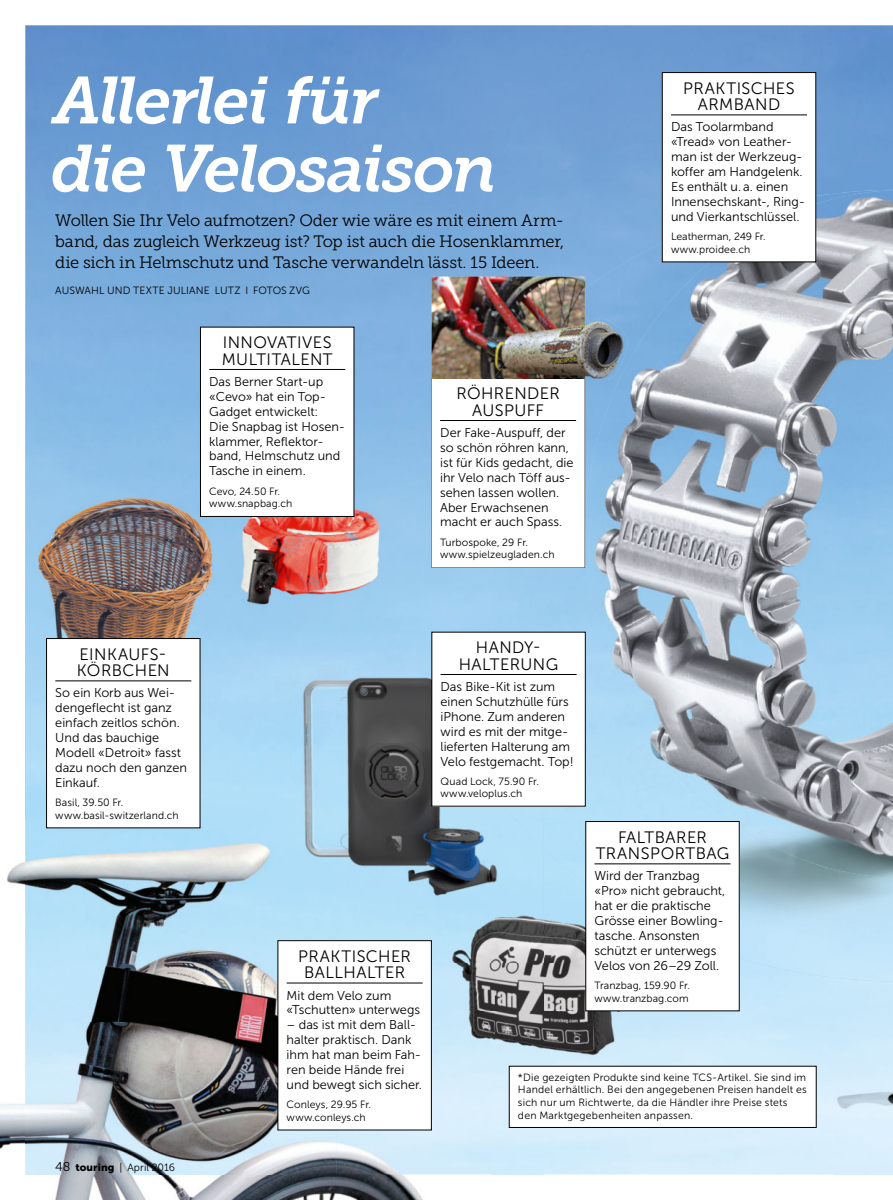
<style>
.page{position:relative;width:893px;height:1200px;background:#fff}
.page>*{position:absolute;margin:0;border:0;box-sizing:border-box;transform-origin:0 0}
.t1{font:italic 66px/68.1px "Museo Slab 700";letter-spacing:-.04em;color:#fff}
.t2{font:16.5px/21px "Museo Slab 300";letter-spacing:-.01em;color:#000;text-align:justify}
.t3{font:16.5px/16.5px "Museo Sans 300";letter-spacing:.03em;color:#000;text-align:center}
.t4{font:12.75px/14.9px "Museo Sans 300";color:#000}
.t5{font:10.5px/12.8px "Museo Sans 300";letter-spacing:.01em;color:#000}
.s1{font-size:12.75px}
.s2{font-family:"Museo Sans 900"}
</style>
<div class="page">
<img style="left:26px;top:26px;width:867px;height:1148px">
<div style="left:619px;top:205px;width:43px;height:90px;background:#7eaddd"></div>
<img style="left:570px;top:265px;width:50px;height:640px">
<img style="left:628px;top:295px;width:4px;height:52px">
<img style="left:619px;top:347px;width:13px;height:33px">
<div style="left:423px;top:512px;width:49px;height:147px;background:#a0d0f1"></div>
<img style="left:472px;top:567px;width:98px;height:255px">
<div style="left:619px;top:688px;width:49px;height:133px;background:#b0dcf6"></div>
<img style="left:717px;top:818px;width:50px;height:147px">
<img style="left:544px;top:822px;width:26px;height:49px">
<img style="left:767px;top:878px;width:126px;height:103px">
<img style="left:431px;top:276px;width:154px;height:102px">
<img style="left:834px;top:1066px;width:59px;height:109px">
<img style="left:726px;top:190px;width:167px;height:688px">
<img style="left:632px;top:249px;width:94px;height:569px">
<img style="left:586px;top:476px;width:4px;height:28px">
<img style="left:231px;top:496px;width:153px;height:116px">
<img style="left:0;top:820px;width:29px;height:355px">
<img style="left:29px;top:1174px;width:515px;height:25px">
<img style="left:26px;top:820px;width:310px;height:354px">
<div style="left:492px;top:820px;width:52px;height:94px;background:#b3e0f9"></div>
<img style="left:336px;top:904px;width:156px;height:270px">
<img style="left:492px;top:1059px;width:52px;height:115px">
<img style="left:516px;top:820px;width:28px;height:28px">
<img style="left:291px;top:659px;width:160px;height:161px">
<img style="left:451px;top:807px;width:54px;height:13px">
<img style="left:431px;top:659px;width:74px;height:148px">
<img style="left:291px;top:820px;width:214px;height:84px">
<img style="left:33px;top:493px;width:186px;height:185px">
<img style="left:448px;top:914px;width:195px;height:145px">
<div style="left:47px;top:638px;width:153px;height:189px;background:#fff"></div>
<hr style="left:55px;top:680px;width:136px;height:1px;background:#000">
<div style="left:46px;top:638px;width:154px;height:189px;border:1px solid #000"></div>
<div style="left:432px;top:632px;width:153px;height:174px;background:#fff"></div>
<hr style="left:441px;top:674px;width:136px;height:1px;background:#000">
<div style="left:278px;top:940px;width:153px;height:189px;background:#fff"></div>
<hr style="left:287px;top:982px;width:136px;height:1px;background:#000">
<div style="left:278px;top:940px;width:154px;height:189px;border:1px solid #000"></div>
<div style="left:200px;top:327px;width:154px;height:189px;background:#fff"></div>
<hr style="left:209px;top:369px;width:136px;height:1px;background:#000">
<svg style="left:431px;top:378px;width:154px;height:189px"></svg>
<div style="left:662px;top:73px;width:154px;height:189px;background:#fff"></div>
<hr style="left:671px;top:114px;width:136px;height:1px;background:#000">
<div style="left:662px;top:72px;width:154px;height:190px;border:1px solid #000"></div>
<div style="left:509px;top:1065px;width:307px;height:62px;background:#fff"></div>
<img style="left:494px;top:288px;width:134px;height:91px">
<div style="left:586px;top:821px;width:153px;height:189px;background:#fff"></div>
<hr style="left:594px;top:863px;width:136px;height:1px;background:#000">
<div style="left:585px;top:821px;width:154px;height:189px;border:1px solid #000"></div>
<h1 class="t1" style="left:51px;top:67px;width:448px">Allerlei für<br>die Velosaison</h1>
<p class="t2" style="left:55px;top:209px;width:510px">Wollen Sie Ihr Velo aufmotzen? Oder wie wäre es mit einem Arm&shy;band, das zugleich Werkzeug ist? Top ist auch die Hosenklammer, die sich in Helmschutz und Tasche verwandeln lässt. 15 Ideen.</p>
<p class="t5" style="left:55px;top:283px;width:256px">AUSWAHL UND TEXTE JULIANE LUTZ I FOTOS ZVG</p>
<p class="t3" style="left:222px;top:334px;width:112px;text-align:left">INNOVATIVES<br>MULTITALENT</p>
<p class="t4" style="left:209px;top:374px;width:138px">Das Berner Start-up «Cevo» hat ein Top-<br>Gadget entwickelt:<br>Die Snapbag ist Hosen&shy;klammer, Reflektor&shy;band, Helmschutz und<br>Tasche in einem.</p>
<p class="t5" style="left:209px;top:484px;width:84px">Cevo, 24.50 Fr. www.snapbag.ch</p>
<p class="t3" style="left:77px;top:645px;width:94px;text-align:left">EINKAUFS-<br>KÖRBCHEN</p>
<p class="t4" style="left:55px;top:685px;width:133px">So ein Korb aus Wei&shy;dengeflecht ist ganz einfach zeitlos schön.<br>Und das bauchige<br>Modell «Detroit» fasst dazu noch den ganzen<br>Einkauf.</p>
<p class="t5" style="left:55px;top:795px;width:125px">Basil, 39.50 Fr. www.basil-switzerland.ch</p>
<p class="t3" style="left:456px;top:385px;width:105px">RÖHRENDER<br>AUSPUFF</p>
<p class="t4" style="left:440px;top:425px;width:135px">Der Fake-Auspuff, der so schön röhren kann, ist für Kids gedacht, die ihr Velo nach Töff aus&shy;sehen lassen wollen.<br>Aber Erwachsenen macht er auch Spass.</p>
<p class="t5" style="left:440px;top:535px;width:116px">Turbospoke, 29 Fr. www.spielzeugladen.ch</p>
<p class="t3" style="left:459px;top:639px;width:101px">HANDY-<br>HALTERUNG</p>
<p class="t4" style="left:441px;top:679px;width:135px">Das Bike-Kit ist zum einen Schutzhülle fürs iPhone. Zum anderen wird es mit der mitge&shy;lieferten Halterung am<br>Velo festgemacht. Top!</p>
<p class="t5" style="left:441px;top:774px;width:100px">Quad Lock, 75.90 Fr. www.veloplus.ch</p>
<p class="t3" style="left:683px;top:80px;width:113px">PRAKTISCHES<br>ARMBAND</p>
<p class="t4" style="left:671px;top:120px;width:136px">Das Toolarmband «Tread» von Leather&shy;man ist der Werkzeug&shy;koffer am Handgelenk.<br>Es enthält u. a. einen<br>Innensechskant-, Ring&shy;und Vierkantschlüssel.</p>
<p class="t5" style="left:671px;top:230px;width:96px">Leatherman, 249 Fr. www.proidee.ch</p>
<p class="t5" style="left:55px;top:1160px;width:121px"><span class="s1">48</span> <span class="s2">touring</span> | April 2016</p>
<p class="t3" style="left:298px;top:947px;width:114px">PRAKTISCHER<br>BALLHALTER</p>
<p class="t4" style="left:287px;top:987px;width:135px">Mit dem Velo zum «Tschutten» unterwegs</p>
<p class="t4" style="left:287px;top:1017px;width:137px">– das ist mit dem Ball&shy;halter praktisch. Dank ihm hat man beim Fah&shy;ren beide Hände frei und bewegt sich sicher.</p>
<p class="t5" style="left:287px;top:1097px;width:86px">Conleys, 29.95 Fr. www.conleys.ch</p>
<p class="t3" style="left:596px;top:828px;width:135px">FALTBARER<br>TRANSPORTBAG</p>
<p class="t4" style="left:594px;top:868px;width:132px">Wird der Tranzbag «Pro» nicht gebraucht, hat er die praktische<br>Grösse einer Bowling&shy;tasche. Ansonsten schützt er unterwegs<br>Velos von 26–29 Zoll.</p>
<p class="t5" style="left:594px;top:978px;width:97px">Tranzbag, 159.90 Fr. www.tranzbag.com</p>
<p class="t5" style="left:518px;top:1070px;width:290px">*Die gezeigten Produkte sind keine TCS-Artikel. Sie sind im Handel erhältlich. Bei den angegebenen Preisen handelt es sich nur um Richtwerte, da die Händler ihre Preise stets den Marktgegebenheiten anpassen.</p>
</div>
